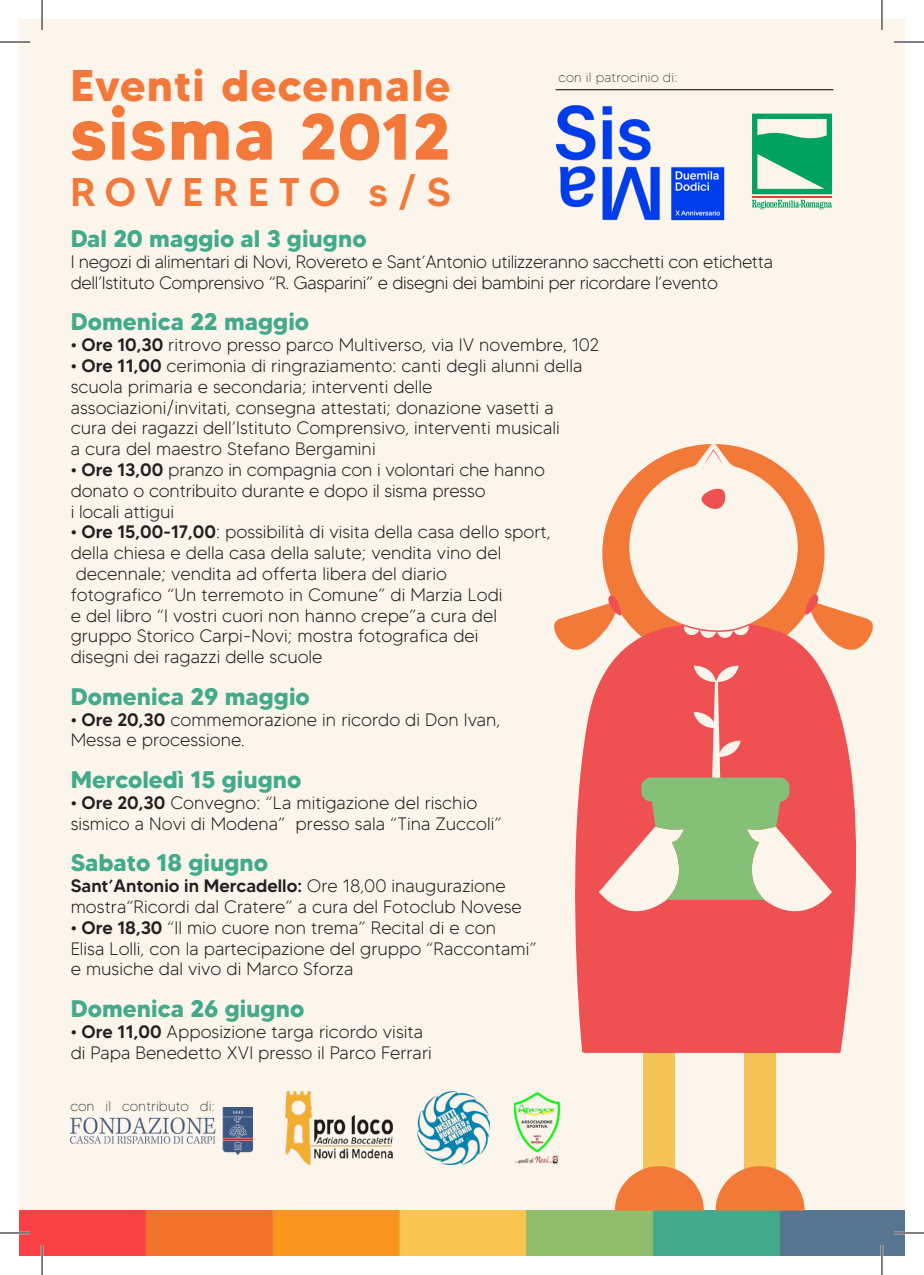
<style>
.page{position:relative;width:924px;height:1275px;background:#fff}
.page>*{position:absolute;margin:0;border:0;box-sizing:border-box;transform-origin:0 0}
.t1{font:700 74.6px "MADETOMMY";letter-spacing:.02em;color:#f3793b}
.t2{font:700 44.2px "MADETOMMY";letter-spacing:.03em;color:#f3793b}
.t3{font:500 40px "MADETOMMY";letter-spacing:.24em;color:#f3793b}
.t4{font:700 24px "MADETOMMY";color:#43aa8c}
.t5{font:300 18px "MADETOMMY";color:#231f20}
.t6{font:300 18px/20.8px "MADETOMMY";letter-spacing:-.02em;color:#231f20}
.t7{font:500 18px "MADETOMMY";color:#231f20}
.t8{font:100 14px "MADETOMMY";color:#231f20}
.t9{font:100 13.2px "MADETOMMY";letter-spacing:.02em;color:#231f20}
.s1{font-size:65.2px}
.s2{color:#fbf5ec}
.s3{font-weight:500}
.s4{font-weight:300}
.s5{font-size:13.2px}
</style>
<div class="page">
<div style="left:19px;top:19px;width:885px;height:1236px;background:#fbf5ec"></div>
<img style="left:19px;top:1210px;width:885px;height:45px">
<svg style="left:602px;top:444px;width:222px;height:180px"></svg>
<svg style="left:703px;top:449px;width:20px;height:16px"></svg>
<svg style="left:701px;top:485px;width:25px;height:27px"></svg>
<svg style="left:554px;top:595px;width:68px;height:51px"></svg>
<svg style="left:804px;top:594px;width:69px;height:38px"></svg>
<svg style="left:681px;top:622px;width:69px;height:2px"></svg>
<div style="left:643px;top:1042px;width:31px;height:138px;background:#f6c356"></div>
<div style="left:744px;top:1042px;width:31px;height:138px;background:#f6c356"></div>
<svg style="left:614px;top:1166px;width:89px;height:44px"></svg>
<svg style="left:715px;top:1166px;width:89px;height:44px"></svg>
<svg style="left:565px;top:624px;width:307px;height:429px;fill:#ef5052"></svg>
<svg style="left:641px;top:777px;width:148px;height:123px"></svg>
<svg style="left:752px;top:114px;width:79px;height:80px"></svg>
<hr style="left:751px;top:196px;width:80px;height:2px;background:#ee3e34">
<svg style="left:752px;top:200px;width:79px;height:9px"></svg>
<img style="left:555px;top:105px;width:169px;height:116px">
<hr style="left:555px;top:89px;width:278px;height:1px;background:#000002">
<img style="left:417px;top:1091px;width:72px;height:73px">
<img style="left:285px;top:1091px;width:107px;height:73px">
<img style="left:514px;top:1091px;width:47px;height:73px">
<img style="left:70px;top:1107px;width:183px;height:47px">
<hr style="left:0;top:41px;width:30px;height:2px;background:#fff">
<hr style="left:893px;top:41px;width:30px;height:2px;background:#fff">
<hr style="left:0;top:1231px;width:30px;height:3px;background:#fff">
<hr style="left:893px;top:1231px;width:30px;height:3px;background:#fff">
<hr style="left:41px;top:0;width:2px;height:30px;background:#fff">
<hr style="left:41px;top:1245px;width:2px;height:30px;background:#fff">
<hr style="left:880px;top:0;width:2px;height:30px;background:#fff">
<hr style="left:880px;top:1245px;width:2px;height:30px;background:#fff">
<hr style="left:0;top:42px;width:30px;height:1px;background:#000">
<hr style="left:893px;top:42px;width:30px;height:1px;background:#000">
<hr style="left:0;top:1232px;width:30px;height:1px;background:#000">
<hr style="left:893px;top:1232px;width:30px;height:1px;background:#000">
<hr style="left:42px;top:0;width:1px;height:30px;background:#000">
<hr style="left:42px;top:1245px;width:1px;height:30px;background:#000">
<hr style="left:881px;top:0;width:1px;height:30px;background:#000">
<hr style="left:881px;top:1245px;width:1px;height:30px;background:#000">
<p class="t2" style="left:70px;top:58px;width:381px">Eventi decennale</p>
<p class="t1" style="left:70px;top:87px;width:381px">sisma <span class="s1">2012</span></p>
<p class="t3" style="left:70px;top:167px;width:381px">ROVERETO<span class="s2">.</span>s/S</p>
<p class="t9" style="left:558px;top:69px;width:121px">con il patrocinio di:</p>
<p class="t4" style="left:71px;top:224px;width:297px">Dal 20 maggio al 3 giugno</p>
<p class="t6" style="left:71px;top:251px;width:703px">I negozi di alimentari di Novi, Rovereto e Sant’Antonio utilizzeranno sacchetti con etichetta dell’Istituto Comprensivo “R. Gasparini” e disegni dei bambini per ricordare l’evento</p>
<p class="t4" style="left:71px;top:307px;width:240px">Domenica 22 maggio</p>
<p class="t5" style="left:71px;top:334px;width:530px"><span class="s3">• Ore 10,30</span> ritrovo presso parco Multiverso, via IV novembre, 102</p>
<p class="t5" style="left:71px;top:354px;width:513px"><span class="s3">• Ore 11,00</span> cerimonia di ringraziamento: canti degli alunni della</p>
<p class="t5" style="left:71px;top:375px;width:363px">scuola primaria e secondaria; interventi delle</p>
<p class="t5" style="left:71px;top:396px;width:484px">associazioni/invitati, consegna attestati; donazione vasetti a</p>
<p class="t5" style="left:71px;top:417px;width:490px">cura dei ragazzi dell’Istituto Comprensivo, interventi musicali</p>
<p class="t5" style="left:71px;top:438px;width:306px">a cura del maestro Stefano Bergamini</p>
<p class="t5" style="left:71px;top:458px;width:475px"><span class="s3">• Ore 13,00</span> pranzo in compagnia con i volontari che hanno</p>
<p class="t5" style="left:71px;top:479px;width:416px">donato o contribuito durante e dopo il sisma presso</p>
<p class="t5" style="left:71px;top:500px;width:105px">i locali attigui</p>
<p class="t5" style="left:71px;top:521px;width:481px"><span class="s3">• Ore 15,00-17,00</span>: possibilità di visita della casa dello sport,</p>
<p class="t5" style="left:71px;top:542px;width:432px">della chiesa e della casa della salute; vendita vino del</p>
<p class="t5" style="left:76px;top:562px;width:372px">decennale; vendita ad offerta libera del diario</p>
<p class="t5" style="left:71px;top:583px;width:433px">fotografico “Un terremoto in Comune” di Marzia Lodi</p>
<p class="t5" style="left:71px;top:604px;width:427px">e del libro “I vostri cuori non hanno crepe”a cura del</p>
<p class="t5" style="left:71px;top:625px;width:409px">gruppo Storico Carpi-Novi; mostra fotografica dei</p>
<p class="t5" style="left:71px;top:646px;width:253px">disegni dei ragazzi delle scuole</p>
<p class="t4" style="left:71px;top:681px;width:240px">Domenica 29 maggio</p>
<p class="t5" style="left:71px;top:708px;width:431px"><span class="s3">• Ore 20,30</span> commemorazione in ricordo di Don Ivan,</p>
<p class="t5" style="left:71px;top:729px;width:175px">Messa e processione.</p>
<p class="t4" style="left:71px;top:764px;width:232px">Mercoledì 15 giugno</p>
<p class="t5" style="left:71px;top:791px;width:408px"><span class="s3">• Ore 20,30</span> Convegno: “La mitigazione del rischio</p>
<p class="t5" style="left:71px;top:812px;width:432px">sismico a Novi di Modena” presso sala “Tina Zuccoli”</p>
<p class="t4" style="left:71px;top:848px;width:199px">Sabato 18 giugno</p>
<p class="t7" style="left:71px;top:874px;width:436px">Sant’Antonio in Mercadello: <span class="s4">Ore 18,00 inaugurazione</span></p>
<p class="t5" style="left:71px;top:895px;width:452px">mostra“Ricordi dal Cratere” a cura del Fotoclub Novese</p>
<p class="t5" style="left:71px;top:916px;width:427px"><span class="s3">• Ore 18,30</span> “Il mio cuore non trema” Recital di e con</p>
<p class="t5" style="left:71px;top:937px;width:467px">Elisa Lolli, con la partecipazione del gruppo “Raccontami”</p>
<p class="t5" style="left:71px;top:958px;width:284px">e musiche dal vivo di Marco Sforza</p>
<p class="t4" style="left:71px;top:993px;width:235px">Domenica 26 giugno</p>
<p class="t5" style="left:71px;top:1020px;width:354px"><span class="s3">• Ore 11,00</span> Apposizione targa ricordo visita</p>
<p class="t5" style="left:71px;top:1041px;width:362px">di Papa Benedetto XVI presso il Parco Ferrari</p>
<p class="t8" style="left:70px;top:1097px;width:146px">con il contributo di<span class="s5">:</span></p>
</div>
